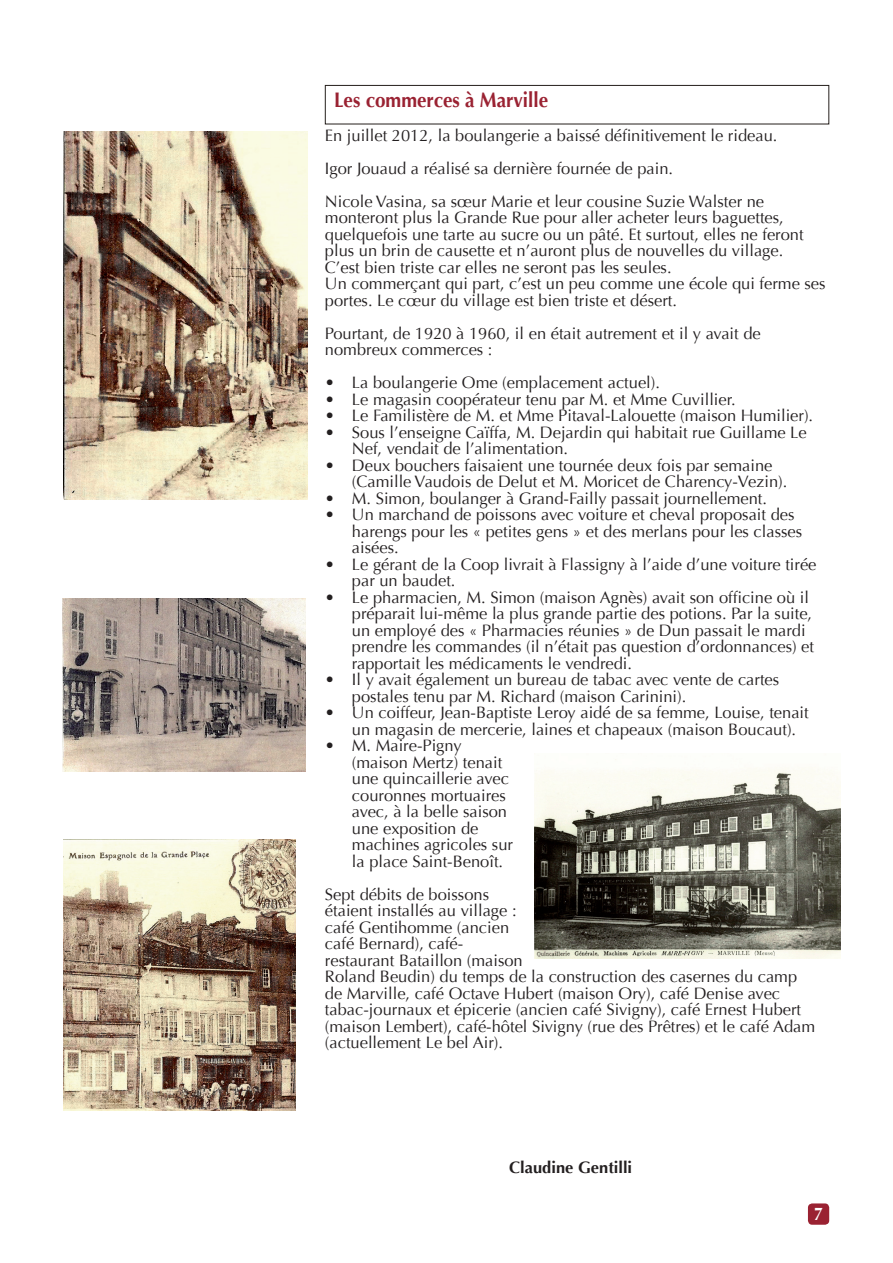
<style>
.page{position:relative;width:893px;height:1263px;background:#fff}
.page>*{position:absolute;margin:0;border:0;box-sizing:border-box;transform-origin:0 0}
.t1{font:700 21px "Optima";color:#9a2232;scale:.9 1}
.t2{font:700 18px "Optima";color:#fff;scale:.9 1}
.t3{font:16.5px/16.5px "Optima";color:#231f20}
.t4{font:700 16.5px "Optima";color:#231f20}
</style>
<div class="page">
<div style="left:325px;top:85px;width:504px;height:39px;border:1px solid #241e1b"></div>
<img style="left:64px;top:132px;width:243px;height:367px">
<img style="left:64px;top:839px;width:232px;height:271px">
<img style="left:62px;top:598px;width:244px;height:173px">
<img style="left:534px;top:759px;width:306px;height:200px">
<div style="left:808px;top:1203px;width:21px;height:22px;background:#9a2232;border-radius:4px"></div>
<p class="t1" style="left:334px;top:88px;width:239px">Les commerces à Marville</p>
<p class="t3" style="left:325px;top:119px;width:454px;line-height:33px">En juillet 2012, la boulangerie a baissé définitivement le rideau.<br>Igor Jouaud a réalisé sa dernière fournée de pain.<br>Nicole Vasina, sa sœur Marie et leur cousine Suzie Walster ne</p>
<p class="t3" style="left:325px;top:209px;width:502px">monteront plus la Grande Rue pour aller acheter leurs baguettes, quelquefois une tarte au sucre ou un pâté. Et surtout, elles ne feront plus un brin de causette et n’auront plus de nouvelles du village.<br>C’est bien triste car elles ne seront pas les seules.<br>Un commerçant qui part, c’est un peu comme une école qui ferme ses portes. Le cœur du village est bien triste et désert.</p>
<p class="t3" style="left:325px;top:325px;width:437px">Pourtant, de 1920 à 1960, il en était autrement et il y avait de nombreux commerces :</p>
<p class="t3" style="left:325px;top:374px;width:337px">• La boulangerie Ome (emplacement actuel).</p>
<p class="t3" style="left:325px;top:391px;width:412px">• Le magasin coopérateur tenu par M. et Mme Cuvillier.</p>
<p class="t3" style="left:325px;top:407px;width:490px">• Le Familistère de M. et Mme Pitaval-Lalouette (maison Humilier).</p>
<p class="t3" style="left:352px;top:424px;width:456px;text-indent:-27px">• Sous l’enseigne Caïffa, M. Dejardin qui habitait rue Guillame Le<br>Nef, vendait de l’alimentation.</p>
<p class="t3" style="left:352px;top:457px;width:437px;text-indent:-27px">• Deux bouchers faisaient une tournée deux fois par semaine (Camille Vaudois de Delut et M. Moricet de Charency-Vezin).</p>
<p class="t3" style="left:325px;top:490px;width:444px">• M. Simon, boulanger à Grand-Failly passait journellement.</p>
<p class="t3" style="left:352px;top:506px;width:452px;text-indent:-27px">• Un marchand de poissons avec voiture et cheval proposait des harengs pour les « petites gens » et des merlans pour les classes aisées.</p>
<p class="t3" style="left:352px;top:556px;width:466px;text-indent:-27px">• Le gérant de la Coop livrait à Flassigny à l’aide d’une voiture tirée par un baudet.</p>
<p class="t3" style="left:352px;top:589px;width:464px;text-indent:-27px">• Le pharmacien, M. Simon (maison Agnès) avait son officine où il préparait lui-même la plus grande partie des potions. Par la suite, un employé des « Pharmacies réunies » de Dun passait le mardi prendre les commandes (il n’était pas question d’ordonnances) et rapportait les médicaments le vendredi.</p>
<p class="t3" style="left:352px;top:671px;width:429px;text-indent:-27px">• Il y avait également un bureau de tabac avec vente de cartes postales tenu par M. Richard (maison Carinini).</p>
<p class="t3" style="left:352px;top:704px;width:458px;text-indent:-27px">• Un coiffeur, Jean-Baptiste Leroy aidé de sa femme, Louise, tenait un magasin de mercerie, laines et chapeaux (maison Boucaut).</p>
<p class="t3" style="left:352px;top:737px;width:163px;text-indent:-27px">• M. Maire-Pigny (maison Mertz) tenait une quincaillerie avec couronnes mortuaires avec, à la belle saison une exposition de machines agricoles sur la place Saint-Benoît.</p>
<p class="t3" style="left:325px;top:886px;width:492px">Sept débits de boissons<br>étaient installés au village :<br>café Gentihomme (ancien<br>café Bernard), café-<br>restaurant Bataillon (maison<br>Roland Beudin) du temps de la construction des casernes du camp de Marville, café Octave Hubert (maison Ory), café Denise avec tabac-journaux et épicerie (ancien café Sivigny), café Ernest Hubert (maison Lembert), café-hôtel Sivigny (rue des Prêtres) et le café Adam (actuellement Le bel Air).</p>
<p class="t4" style="left:509px;top:1157px;width:124px">Claudine Gentilli</p>
<p class="t2" style="left:814px;top:1203px;width:12px">7</p>
</div>
